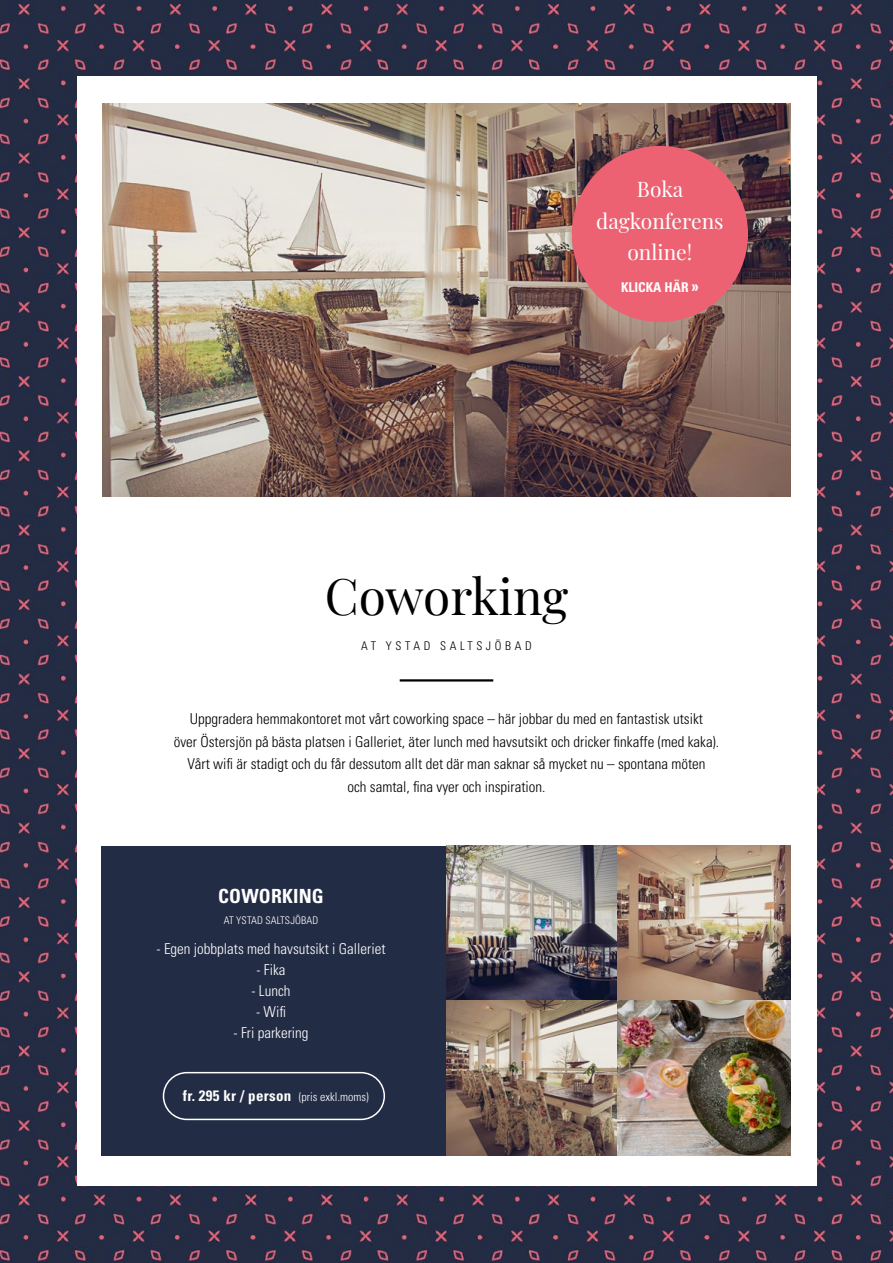
<style>
.page{position:relative;width:893px;height:1263px;background:#fff}
.page>*{position:absolute;margin:0;border:0;box-sizing:border-box;transform-origin:0 0}
.t1{font:49.5px "Playfair Display";letter-spacing:-.005em;color:#000}
.t2{font:21px/31.5px "Playfair Display";color:#fff;text-align:center}
.t3{font:700 condensed 19.5px "Univers LT";letter-spacing:.01em;color:#fff}
.t4{font:300 condensed 15px/22.5px "Univers LT";color:#000;text-align:center}
.t5{font:300 condensed 15px "Univers LT";color:#fff}
.t6{font:700 condensed 15px "Univers LT";letter-spacing:.02em;color:#fff}
.t7{font:700 condensed 13.5px "Univers LT";color:#fff}
.t8{font:300 condensed 12px "Univers LT";letter-spacing:.3em;color:#000}
.t9{font:300 condensed 10.5px "Univers LT";letter-spacing:.01em;color:#fff}
.s1{font-size:16.5px}
.s2{font-weight:300;font-size:12px}
</style>
<div class="page">
<img style="left:0;top:0;width:893px;height:1263px">
<div style="left:77px;top:77px;width:739px;height:1109px;background:#fff"></div>
<img style="left:102px;top:103px;width:688px;height:394px">
<hr style="left:400px;top:679px;width:93px;height:2px;background:#000">
<div style="left:101px;top:846px;width:345px;height:310px;background:#222c44"></div>
<div style="left:572px;top:146px;width:176px;height:176px;background:#ec6273;border-radius:50%"></div>
<div style="left:163px;top:1072px;width:222px;height:48px;border:2px solid #fff;border-radius:23px"></div>
<img style="left:446px;top:846px;width:172px;height:155px">
<img style="left:618px;top:846px;width:172px;height:155px">
<img style="left:446px;top:1001px;width:172px;height:155px">
<img style="left:618px;top:1001px;width:172px;height:155px">
<h2 class="t2" style="left:596px;top:172px;width:129px">Boka dagkonferens online!</h2>
<p class="t7" style="left:621px;top:279px;width:79px">KLICKA HÄR <span class="s1">»</span></p>
<h1 class="t1" style="left:325px;top:557px;width:245px">Coworking</h1>
<p class="t8" style="left:361px;top:638px;width:172px">AT YSTAD SALTSJÖBAD</p>
<p class="t4" style="left:174px;top:708px;width:547px">Uppgradera hemmakontoret mot vårt coworking space – här jobbar du med en fantastisk utsikt<br>över Östersjön på bästa platsen i Galleriet, äter lunch med havsutsikt och dricker finkaffe (med kaka).<br>Vårt wifi är stadigt och du får dessutom allt det där man saknar så mycket nu – spontana möten<br>och samtal, fina vyer och inspiration.</p>
<h3 class="t3" style="left:218px;top:884px;width:107px">COWORKING</h3>
<p class="t9" style="left:224px;top:914px;width:96px">AT YSTAD SALTSJÖBAD</p>
<p class="t5" style="left:156px;top:939px;width:231px">- Egen jobbplats med havsutsikt i Galleriet</p>
<p class="t5" style="left:256px;top:960px;width:31px">- Fika</p>
<p class="t5" style="left:251px;top:981px;width:41px">- Lunch</p>
<p class="t5" style="left:256px;top:1002px;width:31px">- Wifi</p>
<p class="t5" style="left:234px;top:1023px;width:76px">- Fri parkering</p>
<p class="t6" style="left:183px;top:1086px;width:187px">fr. 295 kr / person <span class="s2">(pris exkl.moms)</span></p>
</div>
